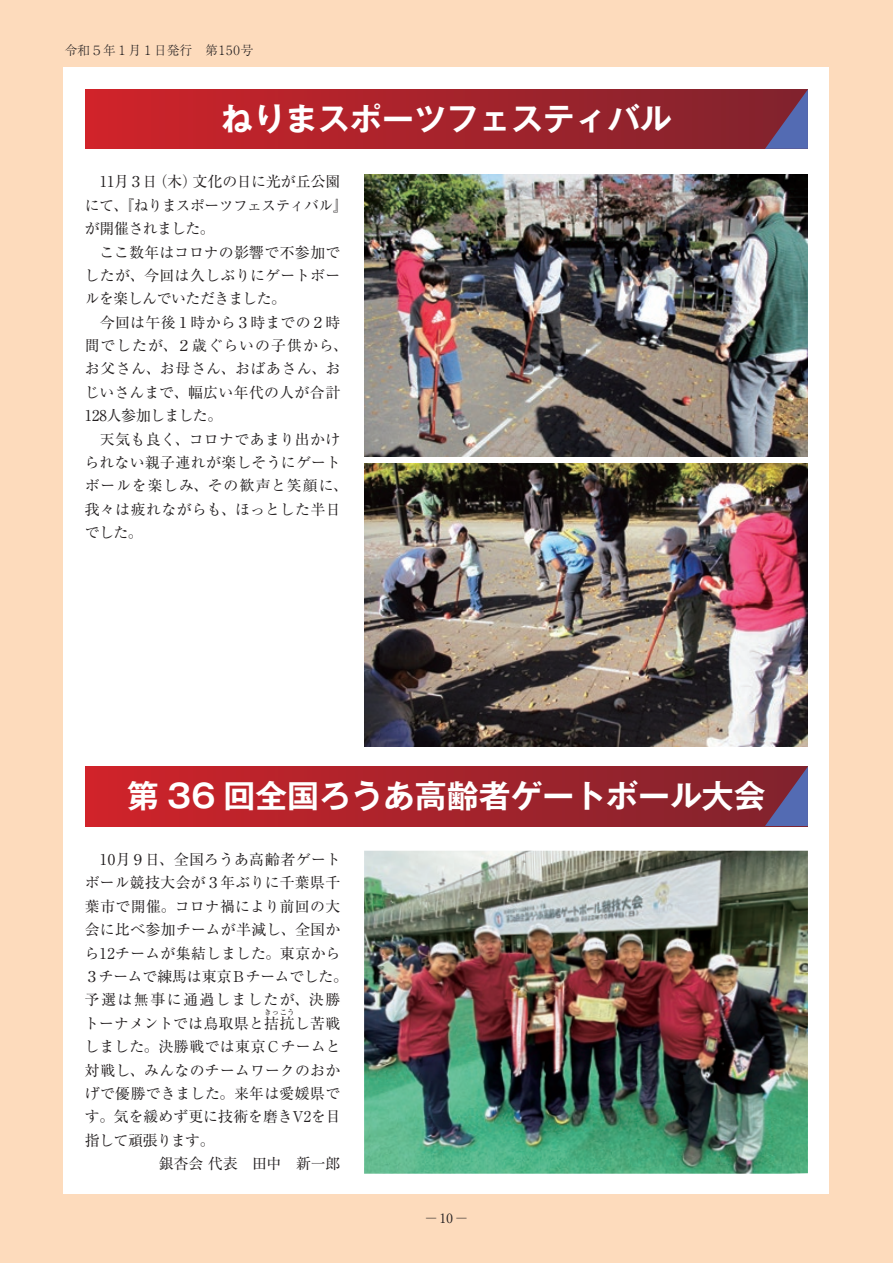
<style>
.page{position:relative;width:893px;height:1263px;background:#fddbbc}
.page>*{position:absolute;margin:0;border:0;box-sizing:border-box;transform-origin:0 0}
.t1{font:700 31.95px "Gothic MB101 Pr 6 N De";color:#fff}
.t2{font:14.85px/23.4px "Ryumin Pr 6 N";letter-spacing:.015em;color:#231f20}
.t3{font:14.85px/23.4px "Ryumin Pr 6 N";letter-spacing:-.035em;color:#231f20}
.t4{font:14.85px "Ryumin Pr 6 N";letter-spacing:-.015em;color:#231f20}
.t5{font:14.85px "Ryumin Pr 6 N";letter-spacing:-.04em;color:#231f20}
.t6{font:300 12.75px "Ryumin Pr 6 N";color:#231f20}
.t7{font:300 10.2px "Ryumin Pr 6 N";color:#231f20}
.t8{font:7.5px "Ryumin Pr 6 N";color:#231f20}
.s1{font-weight:400;font-size:12.75px}
</style>
<div class="page">
<div style="left:64px;top:68px;width:765px;height:1126px;background:#fff"></div>
<div style="left:85px;top:766px;width:723px;height:60px;background:linear-gradient(to right,#d0232a,#7e232d)"></div>
<svg style="left:765px;top:766px;width:43px;height:60px;background:#6b466f"></svg>
<div style="left:85px;top:89px;width:723px;height:60px;background:linear-gradient(to right,#d0232a,#7e232d)"></div>
<svg style="left:765px;top:89px;width:43px;height:60px;background:#6b466f"></svg>
<img style="left:364px;top:851px;width:444px;height:323px">
<img style="left:364px;top:463px;width:444px;height:283px">
<img style="left:365px;top:174px;width:443px;height:282px">
<p class="t6" style="left:65px;top:41px;width:190px">令和５年１月１日発行　第150号</p>
<h1 class="t1" style="left:221px;top:92px;width:452px">ねりまスポーツフェスティバル</h1>
<p class="t3" style="left:85px;top:169px;width:265px;text-indent:15px">11月３日（木）文化の日に光が丘公園にて、『ねりまスポーツフェスティバル』が開催されました。</p>
<p class="t2" style="left:85px;top:239px;width:257px;text-align:justify;text-indent:15px">ここ数年はコロナの影響で不参加でしたが、今回は久しぶりにゲートボールを楽しんでいただきました。</p>
<p class="t2" style="left:85px;top:310px;width:265px;text-indent:15px">今回は午後１時から３時までの２時間でしたが、２歳ぐらいの子供から、お父さん、お母さん、おばあさん、おじいさんまで、幅広い年代の人が合計<br>128人参加しました。</p>
<p class="t2" style="left:85px;top:427px;width:265px;text-indent:15px">天気も良く、コロナであまり出かけられない親子連れが楽しそうにゲートボールを楽しみ、その歓声と笑顔に、我々は疲れながらも、ほっとした半日でした。</p>
<h1 class="t1" style="left:127px;top:770px;width:640px">第 36 回全国ろうあ高齢者ゲートボール大会</h1>
<p class="t2" style="left:84px;top:847px;width:265px;text-align:center">10月９日、全国ろうあ高齢者ゲート<br>ボール競技大会が３年ぶりに千葉県千葉市で開催。コロナ禍により前回の大会に比べ参加チームが半減し、全国から12チームが集結しました。東京から<br>３チームで練馬は東京Ｂチームでした。予選は無事に通過しましたが、決勝トーナメントでは鳥取県と拮抗し苦戦</p>
<p class="t8" style="left:264px;top:1006px;width:32px">きっこう</p>
<p class="t2" style="left:85px;top:1034px;width:258px">しました。決勝戦では東京Ｃチームと</p>
<p class="t2" style="left:85px;top:1057px;width:257px">対戦し、みんなのチームワークのおか</p>
<p class="t2" style="left:85px;top:1081px;width:257px">げで優勝できました。来年は愛媛県で</p>
<p class="t2" style="left:85px;top:1104px;width:257px">す。気を緩めず更に技術を磨きV2を目</p>
<p class="t5" style="left:85px;top:1128px;width:131px">指して頑張ります。</p>
<p class="t4" style="left:159px;top:1152px;width:183px">銀杏会 代表　田中　新一郎</p>
<p class="t7" style="left:426px;top:1210px;width:42px">―<span class="s1">10</span>―</p>
</div>
